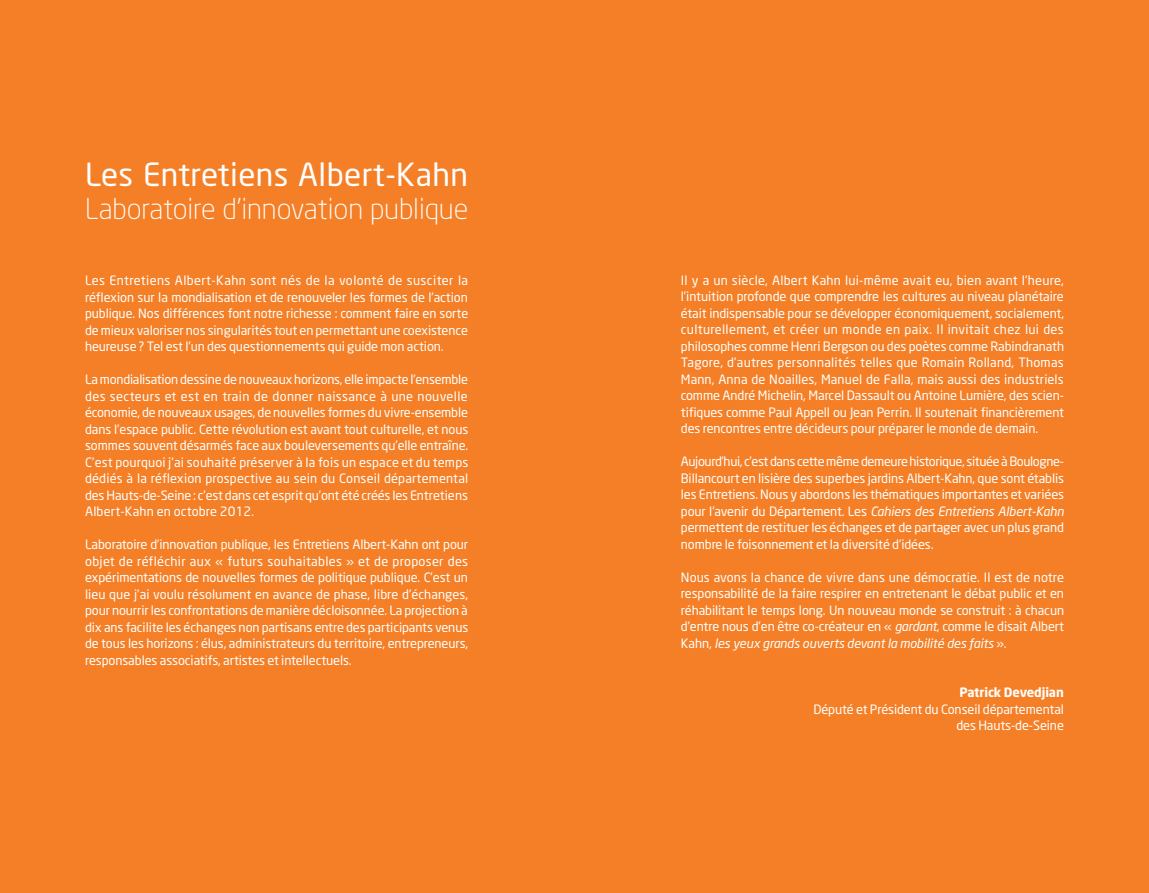
<style>
.page{position:relative;width:1149px;height:893px;background:#fff}
.page>*{position:absolute;margin:0;border:0;box-sizing:border-box;transform-origin:0 0}
.t1{font:31.5px "Neo Sans";letter-spacing:.01em;color:#fff}
.t2{font:300 28.5px "Neo Sans";letter-spacing:-.005em;color:#fff}
.t3{font:12.75px/16.5px "Neo Sans";letter-spacing:-.005em;color:#fff;text-align:justify}
.t4{font:700 12.75px "Neo Sans";letter-spacing:-.01em;color:#fff}
.s1{font-style:italic}
</style>
<div class="page">
<div style="left:0;top:0;width:1148px;height:893px;background:#f47f26"></div>
<h1 class="t1" style="left:85px;top:155px;width:384px">Les Entretiens Albert-Kahn</h1>
<h2 class="t2" style="left:85px;top:192px;width:384px">Laboratoire d’innovation publique</h2>
<p class="t3" style="left:85px;top:272px;width:384px">Les Entretiens Albert-Kahn sont nés de la volonté de susciter la réflexion sur la mondialisation et de renouveler les formes de l’action publique. Nos différences font notre richesse : comment faire en sorte de mieux valoriser nos singularités tout en permettant une coexistence heureuse ? Tel est l’un des questionnements qui guide mon action.</p>
<p class="t3" style="left:85px;top:371px;width:384px">La mondialisation dessine de nouveaux horizons, elle impacte l’ensemble des secteurs et est en train de donner naissance à une nouvelle économie, de nouveaux usages, de nouvelles formes du vivre-ensemble dans l’espace public. Cette révolution est avant tout culturelle, et nous sommes souvent désarmés face aux bouleversements qu’elle entraîne.<br>C’est pourquoi j’ai souhaité préserver à la fois un espace et du temps dédiés à la réflexion prospective au sein du Conseil départemental des Hauts-de-Seine : c’est dans cet esprit qu’ont été créés les Entretiens Albert-Kahn en octobre 2012.</p>
<p class="t3" style="left:85px;top:536px;width:384px">Laboratoire d’innovation publique, les Entretiens Albert-Kahn ont pour objet de réfléchir aux « futurs souhaitables » et de proposer des expérimentations de nouvelles formes de politique publique. C’est un lieu que j’ai voulu résolument en avance de phase, libre d’échanges, pour nourrir les confrontations de manière décloisonnée. La projection à dix ans facilite les échanges non partisans entre des participants venus de tous les horizons : élus, administrateurs du territoire, entrepreneurs, responsables associatifs, artistes et intellectuels.</p>
<p class="t3" style="left:680px;top:272px;width:384px">Il y a un siècle, Albert Kahn lui-même avait eu, bien avant l’heure, l’intuition profonde que comprendre les cultures au niveau planétaire était indispensable pour se développer économiquement, socialement, culturellement, et créer un monde en paix. Il invitait chez lui des philosophes comme Henri Bergson ou des poètes comme Rabindranath Tagore, d’autres personnalités telles que Romain Rolland, Thomas Mann, Anna de Noailles, Manuel de Falla, mais aussi des industriels comme André Michelin, Marcel Dassault ou Antoine Lumière, des scien&shy;tifiques comme Paul Appell ou Jean Perrin. Il soutenait financièrement des rencontres entre décideurs pour préparer le monde de demain.</p>
<p class="t3" style="left:680px;top:453px;width:384px">Aujourd’hui, c’est dans cette même demeure historique, située à Boulogne-Billancourt en lisière des superbes jardins Albert-Kahn, que sont établis les Entretiens. Nous y abordons les thématiques importantes et variées pour l’avenir du Département. Les <span class="s1">Cahiers des Entretiens Albert-Kahn </span>permettent de restituer les échanges et de partager avec un plus grand nombre le foisonnement et la diversité d’idées.</p>
<p class="t3" style="left:680px;top:569px;width:384px">Nous avons la chance de vivre dans une démocratie. Il est de notre responsabilité de la faire respirer en entretenant le débat public et en réhabilitant le temps long. Un nouveau monde se construit : à chacun d’entre nous d’en être co-créateur en « <span class="s1">gardant</span>, comme le disait Albert Kahn, <span class="s1">les yeux grands ouverts devant la mobilité des faits</span> ».</p>
<p class="t4" style="left:959px;top:685px;width:106px">Patrick Devedjian</p>
<p class="t3" style="left:813px;top:701px;width:252px;text-align:right">Député et Président du Conseil départemental des Hauts-de-Seine</p>
</div>
